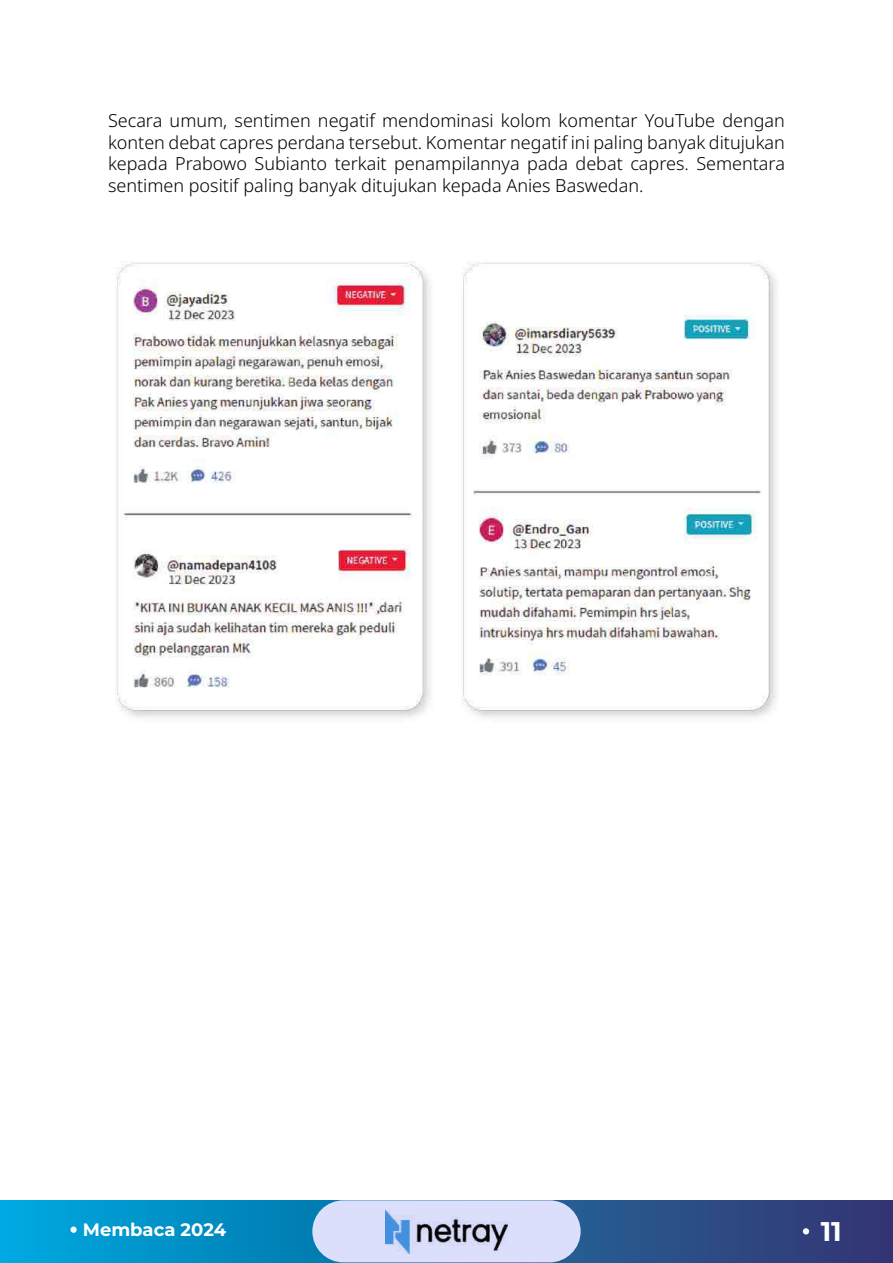
<style>
.page{position:relative;width:893px;height:1263px;background:#fff}
.page>*{position:absolute;margin:0;border:0;box-sizing:border-box;transform-origin:0 0}
.t1{font:700 27px "Montserrat";color:#fff}
.t2{font:300 18px/21.6px "Noto Sans";color:#000;text-align:justify}
.t3{font:700 18px "Montserrat";color:#fff}
</style>
<div class="page">
<svg style="left:1px;top:1200px;width:892px;height:63px;background:#166da5"></svg>
<div style="left:312px;top:1200px;width:269px;height:62px;background:#dbdffc;border-radius:31px"></div>
<svg style="left:70px;top:1226px;width:7px;height:7px"></svg>
<svg style="left:803px;top:1228px;width:6px;height:6px"></svg>
<img style="left:386px;top:1209px;width:121px;height:44px">
<img style="left:115px;top:261px;width:316px;height:457px">
<img style="left:461px;top:261px;width:316px;height:457px">
<p class="t2" style="left:108px;top:110px;width:678px">Secara umum, sentimen negatif mendominasi kolom komentar YouTube dengan konten debat capres perdana tersebut. Komentar negatif ini paling banyak ditujukan kepada Prabowo Subianto terkait penampilannya pada debat capres. Sementara sentimen positif paling banyak ditujukan kepada Anies Baswedan.</p>
<p class="t3" style="left:83px;top:1217px;width:145px">Membaca 2024</p>
<h1 class="t1" style="left:821px;top:1213px;width:23px">11</h1>
</div>
